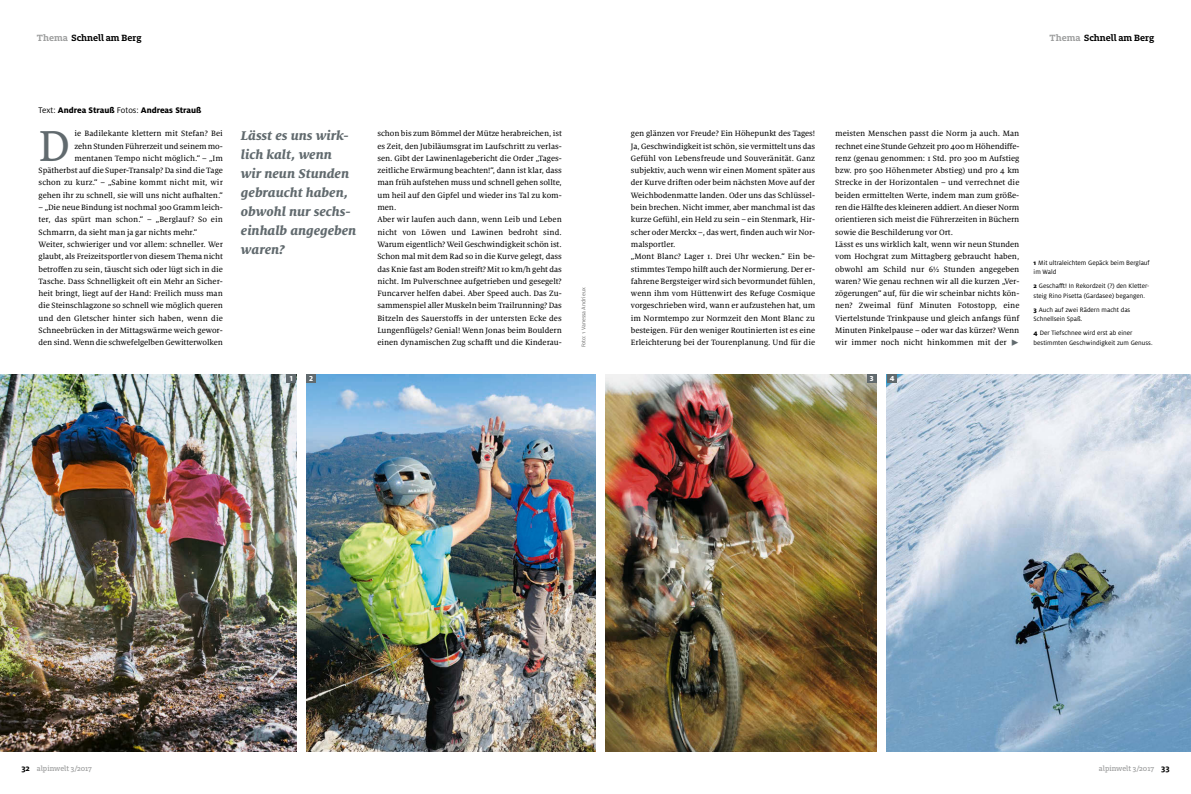
<style>
.page{position:relative;width:1191px;height:794px;background:#fff}
.page>*{position:absolute;margin:0;border:0;box-sizing:border-box;transform-origin:0 0}
.t1{font:47.9px "Milo Serif OT Text";color:#616a6e}
.t2{font:italic 800 14px/19px "Milo Serif OT";color:#616a6e}
.t3{font:700 10px "Milo Slab OT";color:#000}
.t4{font:800 9px "Milo OT";color:#000}
.t5{font:8.5px/12.3px "Milo Serif OT Text";letter-spacing:-.005em;color:#000}
.t6{font:500 8px "Milo Slab OT";color:#9c9d9d}
.t7{font:800 8px "Milo OT";color:#fff}
.t8{font:7px/9.5px "Milo OT";color:#000}
.t9{font:6px "Milo OT";color:#6f6f6e}
.s1{color:#9c9d9d}
.s2{font-weight:400}
.s3{color:#616a6e}
.s4{font-weight:800}
.s5{font-family:"Milo OT";font-weight:700;font-size:9px;color:#000}
</style>
<div class="page">
<img style="left:0;top:374px;width:296px;height:378px">
<img style="left:306px;top:374px;width:289px;height:378px">
<img style="left:605px;top:374px;width:271px;height:378px">
<img style="left:886px;top:374px;width:305px;height:378px">
<div style="left:866px;top:374px;width:10px;height:9px;background:#616a6e"></div>
<div style="left:887px;top:374px;width:10px;height:9px;background:#616a6e"></div>
<div style="left:286px;top:374px;width:10px;height:9px;background:#616a6e"></div>
<div style="left:306px;top:374px;width:10px;height:9px;background:#616a6e"></div>
<p class="t3" style="left:37px;top:34px;width:106px"><span class="s1">Thema</span> Schnell am Berg</p>
<p class="t3" style="left:1049px;top:34px;width:106px"><span class="s1">Thema</span> Schnell am Berg</p>
<p class="t4" style="left:39px;top:107px;width:164px"><span class="s2">Text:</span> Andrea Strauß <span class="s2">Fotos:</span> Andreas Strauß</p>
<p class="t5" style="left:39px;top:128px;width:186px;text-align:right">ie Badilekante klettern mit Stefan? Bei<br>zehn Stunden Führerzeit und seinem mo&shy;mentanen Tempo nicht möglich.“ – „Im Spätherbst auf die Super-Transalp? Da sind die Tage schon zu kurz.“ – „Sabine kommt nicht mit, wir gehen ihr zu schnell, sie will uns nicht aufhalten.“</p>
<p class="t5" style="left:39px;top:202px;width:186px">– „Die neue Bindung ist nochmal 300 Gramm leich&shy;ter, das spürt man schon.“ – „Berglauf? So ein Schmarrn, da sieht man ja gar nichts mehr.“ Weiter, schwieriger und vor allem: schneller. Wer glaubt, als Freizeitsportler von diesem Thema nicht betroffen zu sein, täuscht sich oder lügt sich in die Tasche. Dass Schnelligkeit oft ein Mehr an Sicher&shy;heit bringt, liegt auf der Hand: Freilich muss man die Steinschlagzone so schnell wie möglich queren und den Gletscher hinter sich haben, wenn die Schneebrücken in der Mittagswärme weich gewor&shy;den sind. Wenn die schwefelgelben Gewitterwolken</p>
<h1 class="t1" style="left:39px;top:127px;width:33px">D</h1>
<h2 class="t2" style="left:241px;top:127px;width:117px">Lässt es uns wirk&shy;lich kalt, wenn<br>wir neun Stunden gebraucht haben, obwohl nur sechs&shy;einhalb angegeben waren?</h2>
<p class="t5" style="left:377px;top:128px;width:186px">schon bis zum Bömmel der Mütze herabreichen, ist es Zeit, den Jubiläumsgrat im Laufschritt zu verlas&shy;sen. Gibt der Lawinenlagebericht die Order „Tages&shy;zeitliche Erwärmung beachten!“, dann ist klar, dass man früh aufstehen muss und schnell gehen sollte, um heil auf den Gipfel und wieder ins Tal zu kom&shy;men.<br>Aber wir laufen auch dann, wenn Leib und Leben nicht von Löwen und Lawinen bedroht sind.<br>Warum eigentlich? Weil Geschwindigkeit schön ist.<br>Schon mal mit dem Rad so in die Kurve gelegt, dass das Knie fast am Boden streift? Mit 10 km/h geht das nicht. Im Pulverschnee aufgetrieben und gesegelt?<br>Funcarver helfen dabei. Aber Speed auch. Das Zu&shy;sammenspiel aller Muskeln beim Trailrunning? Das Bitzeln des Sauerstoffs in der untersten Ecke des Lungenflügels? Genial! Wenn Jonas beim Bouldern einen dynamischen Zug schafft und die Kinderau-</p>
<p class="t5" style="left:631px;top:128px;width:186px">gen glänzen vor Freude? Ein Höhepunkt des Tages!<br>Ja, Geschwindigkeit ist schön, sie vermittelt uns das Gefühl von Lebensfreude und Souveränität. Ganz subjektiv, auch wenn wir einen Moment später aus der Kurve driften oder beim nächsten Move auf der Weichbodenmatte landen. Oder uns das Schlüssel&shy;bein brechen. Nicht immer, aber manchmal ist das kurze Gefühl, ein Held zu sein – ein Stenmark, Hir&shy;scher oder Merckx –, das wert, finden auch wir Nor&shy;malsportler.<br>„Mont Blanc? Lager 1. Drei Uhr wecken.“ Ein be&shy;stimmtes Tempo hilft auch der Normierung. Der er&shy;fahrene Bergsteiger wird sich bevormundet fühlen, wenn ihm vom Hüttenwirt des Refuge Cosmique vorgeschrieben wird, wann er aufzustehen hat, um im Normtempo zur Normzeit den Mont Blanc zu besteigen. Für den weniger Routinierten ist es eine Erleichterung bei der Tourenplanung. Und für die</p>
<p class="t9" style="left:581px;top:347px;width:61px;rotate:-90deg">Foto: 1 Vanessa Andrieux</p>
<p class="t5" style="left:835px;top:128px;width:186px">meisten Menschen passt die Norm ja auch. Man rechnet eine Stunde Gehzeit pro 400 m Höhendiffe&shy;renz (genau genommen: 1 Std. pro 300 m Aufstieg bzw. pro 500 Höhenmeter Abstieg) und pro 4 km Strecke in der Horizontalen – und verrechnet die beiden ermittelten Werte, indem man zum größe&shy;ren die Hälfte des kleineren addiert. An dieser Norm orientieren sich meist die Führerzeiten in Büchern sowie die Beschilderung vor Ort.<br>Lässt es uns wirklich kalt, wenn wir neun Stunden vom Hochgrat zum Mittagberg gebraucht haben, obwohl am Schild nur 6½ Stunden angegeben waren? Wie genau rechnen wir all die kurzen „Ver&shy;zögerungen“ auf, für die wir scheinbar nichts kön&shy;nen? Zweimal fünf Minuten Fotostopp, eine Viertelstunde Trinkpause und gleich anfangs fünf Minuten Pinkelpause – oder war das kürzer? Wenn wir immer noch nicht hinkommen mit der <span class="s3">✓</span></p>
<p class="t7" style="left:290px;top:375px;width:5px">1</p>
<p class="t7" style="left:309px;top:375px;width:5px">2</p>
<p class="t7" style="left:870px;top:375px;width:5px">3</p>
<p class="t7" style="left:890px;top:375px;width:6px">4</p>
<p class="t8" style="left:1033px;top:258px;width:118px"><span class="s4">1</span> Mit ultraleichtem Gepäck beim Berglauf im Wald</p>
<p class="t8" style="left:1033px;top:282px;width:117px"><span class="s4">2</span> Geschafft! In Rekordzeit (?) den Kletter&shy;steig Rino Pisetta (Gardasee) begangen.</p>
<p class="t8" style="left:1033px;top:305px;width:98px"><span class="s4">3</span> Auch auf zwei Rädern macht das<br>Schnellsein Spaß.</p>
<p class="t8" style="left:1033px;top:329px;width:120px"><span class="s4">4</span> Der Tiefschnee wird erst ab einer bestimmten Geschwindigkeit zum Genuss.</p>
<p class="t6" style="left:21px;top:766px;width:72px"><span class="s5">32</span> alpinwelt 3/2017</p>
<p class="t6" style="left:1098px;top:766px;width:72px">alpinwelt 3/2017 <span class="s5">33</span></p>
</div>
